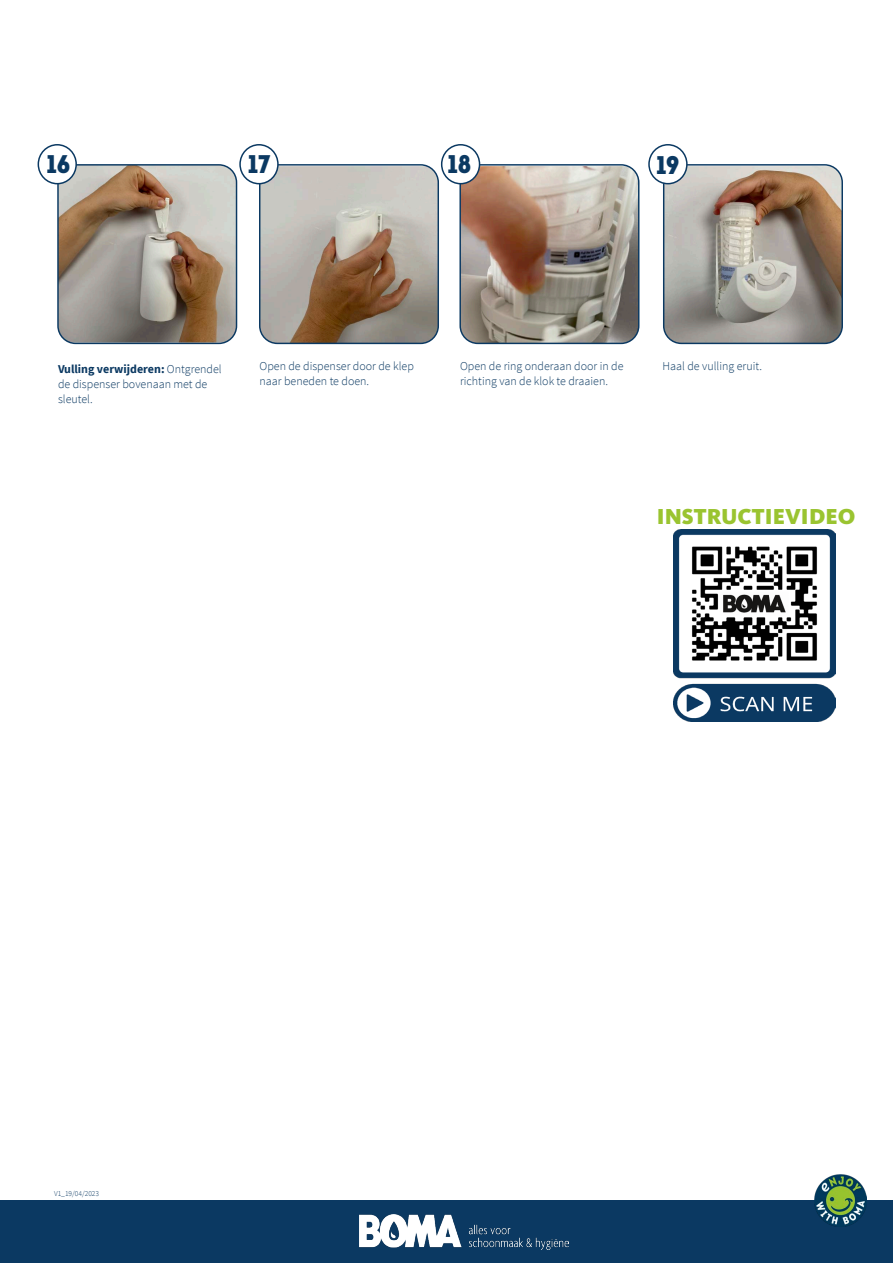
<style>
.page{position:relative;width:893px;height:1263px;background:#fff}
.page>*{position:absolute;margin:0;border:0;box-sizing:border-box;transform-origin:0 0}
.Titel{font:25.5px "Intro Cond Black Free";color:#0b3962}
.Titel-2{font:900 22.5px "Kievit Pro";color:#9ac430}
.Titel-3{font:300 12px/15px "Source Sans Pro";color:#0b3962}
.Titel-4{font:300 7.5px "Source Sans Pro";color:#0b3962}
.s1{font-weight:700}
</style>
<div class="page">
<img style="left:674px;top:530px;width:162px;height:192px">
<div style="left:0;top:1201px;width:893px;height:62px;background:#0b3962"></div>
<img style="left:814px;top:1174px;width:52px;height:52px">
<img style="left:359px;top:1215px;width:209px;height:34px">
<img style="left:664px;top:166px;width:178px;height:177px">
<div style="left:663px;top:164px;width:180px;height:180px;border:1px solid #0b3962;border-radius:18px"></div>
<div style="left:649px;top:145px;width:38px;height:39px;background:#fff;border-radius:50%"></div>
<div style="left:648px;top:144px;width:40px;height:40px;border:2px solid #0b3962;border-radius:50%"></div>
<img style="left:461px;top:166px;width:178px;height:177px">
<div style="left:459px;top:164px;width:180px;height:180px;border:1px solid #0b3962;border-radius:18px"></div>
<div style="left:442px;top:145px;width:37px;height:39px;background:#fff;border-radius:50%"></div>
<div style="left:441px;top:144px;width:39px;height:40px;border:2px solid #0b3962;border-radius:50%"></div>
<img style="left:260px;top:166px;width:178px;height:177px">
<div style="left:259px;top:164px;width:180px;height:180px;border:1px solid #0b3962;border-radius:18px"></div>
<div style="left:240px;top:145px;width:38px;height:39px;background:#fff;border-radius:50%"></div>
<div style="left:239px;top:144px;width:40px;height:40px;border:2px solid #0b3962;border-radius:50%"></div>
<img style="left:58px;top:165px;width:179px;height:178px">
<div style="left:57px;top:164px;width:180px;height:180px;border:1px solid #0b3962;border-radius:18px"></div>
<div style="left:38px;top:145px;width:38px;height:39px;background:#fff;border-radius:50%"></div>
<div style="left:38px;top:144px;width:39px;height:40px;border:2px solid #0b3962;border-radius:50%"></div>
<p class="Titel" style="left:46px;top:147px;width:25px">16</p>
<p class="Titel" style="left:248px;top:147px;width:24px">17</p>
<p class="Titel" style="left:448px;top:147px;width:25px">18</p>
<p class="Titel" style="left:656px;top:147px;width:25px">19</p>
<p class="Titel-3" style="left:58px;top:362px;width:165px"><span class="s1">Vulling verwijderen:</span> Ontgrendel de dispenser bovenaan met de sleutel.</p>
<p class="Titel-3" style="left:260px;top:358px;width:156px">Open de dispenser door de klep naar beneden te doen.</p>
<p class="Titel-3" style="left:460px;top:358px;width:165px">Open de ring onderaan door in de richting van de klok te draaien.</p>
<p class="Titel-3" style="left:662px;top:358px;width:101px">Haal de vulling eruit.</p>
<p class="Titel-2" style="left:657px;top:503px;width:200px">INSTRUCTIEVIDEO</p>
<p class="Titel-4" style="left:54px;top:1189px;width:47px">V1_19/04/2023</p>
</div>
